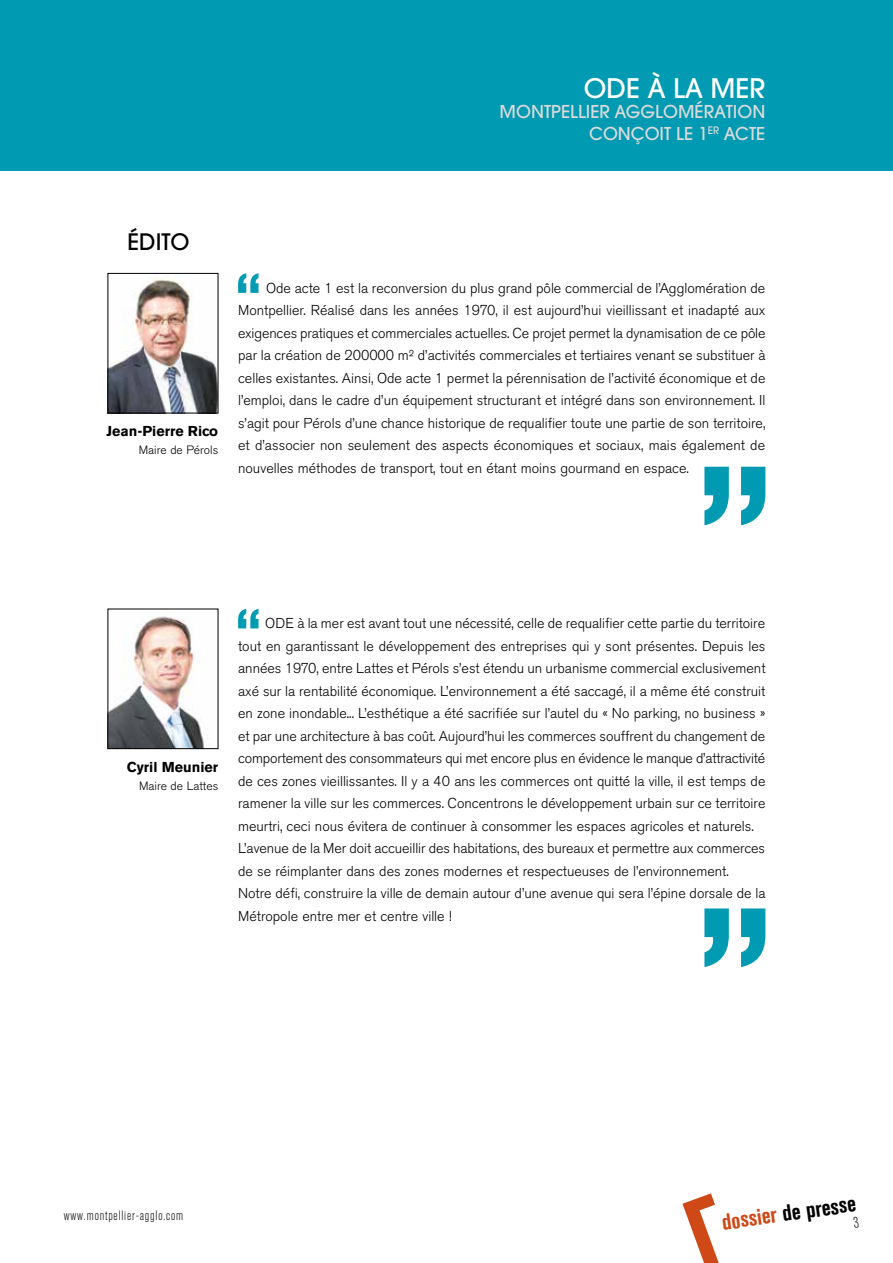
<style>
.page{position:relative;width:893px;height:1263px;background:#fff}
.page>*{position:absolute;margin:0;border:0;box-sizing:border-box;transform-origin:0 0}
.t1{font:500 26.7px "Avant Garde";color:#fff}
.t2{font:700 condensed 22.5px "Akzidenz Grotesk BE";color:#000}
.t3{font:500 22.5px "Avant Garde";color:#000}
.t4{font:500 17.7px/21.6px "Avant Garde";color:#dadada;text-align:right}
.t5{font:300 14.25px/22.5px "Akzidenz Grotesk BE";color:#000;text-align:justify}
.t6{font:700 14.25px "Akzidenz Grotesk BE";color:#000}
.t7{font:300 condensed 13.5px "Akzidenz Grotesk BE";letter-spacing:.06em;color:#000}
.t8{font:300 12px "Akzidenz Grotesk BE";color:#000}
.s1{color:#ce4917}
</style>
<div class="page">
<div style="left:0;top:0;width:893px;height:170px;background:#009ab2"></div>
<svg style="left:682px;top:1193px;width:37px;height:70px"></svg>
<svg style="left:238px;top:273px;width:21px;height:20px"></svg>
<svg style="left:238px;top:609px;width:21px;height:19px"></svg>
<img style="left:110px;top:275px;width:106px;height:136px">
<div style="left:108px;top:273px;width:110px;height:140px;border:1px solid #000"></div>
<img style="left:110px;top:616px;width:98px;height:131px">
<svg style="left:704px;top:467px;width:61px;height:58px"></svg>
<svg style="left:704px;top:908px;width:61px;height:59px"></svg>
<h1 class="t1" style="left:584px;top:72px;width:183px">ODE À LA MER</h1>
<p class="t4" style="left:500px;top:101px;width:267px">MONTPELLIER AGGLOMÉRATION<br>CONÇOIT LE 1<sup>ER</sup> ACTE</p>
<h2 class="t3" style="left:128px;top:227px;width:63px">ÉDITO</h2>
<p class="t6" style="left:107px;top:423px;width:113px">Jean-Pierre Rico</p>
<p class="t8" style="left:139px;top:443px;width:81px">Maire de Pérols</p>
<p class="t5" style="left:238px;top:277px;width:529px;text-indent:28px">Ode acte 1 est la reconversion du plus grand pôle commercial de l’Agglomération de Montpellier. Réalisé dans les années 1970, il est aujourd’hui vieillissant et inadapté aux exigences pratiques et commerciales actuelles. Ce projet permet la dynamisation de ce pôle par la création de 200000 m² d’activités commerciales et tertiaires venant se substituer à celles existantes. Ainsi, Ode acte 1 permet la pérennisation de l’activité économique et de l’emploi, dans le cadre d’un équipement structurant et intégré dans son environnement. Il s’agit pour Pérols d’une chance historique de requalifier toute une partie de son territoire, et d’associer non seulement des aspects économiques et sociaux, mais également de nouvelles méthodes de transport, tout en étant moins gourmand en espace.</p>
<p class="t6" style="left:127px;top:758px;width:93px">Cyril Meunier</p>
<p class="t8" style="left:139px;top:779px;width:81px">Maire de Lattes</p>
<p class="t5" style="left:238px;top:612px;width:529px;text-align:left;text-indent:27px">ODE à la mer est avant tout une nécessité, celle de requalifier cette partie du territoire tout en garantissant le développement des entreprises qui y sont présentes. Depuis les années 1970, entre Lattes et Pérols s’est étendu un urbanisme commercial exclusivement axé sur la rentabilité économique. L’environnement a été saccagé, il a même été construit en zone inondable... L’esthétique a été sacrifiée sur l’autel du « No parking, no business » et par une architecture à bas coût. Aujourd’hui les commerces souffrent du changement de comportement des consommateurs qui met encore plus en évidence le manque d’attractivité de ces zones vieillissantes. Il y a 40 ans les commerces ont quitté la ville, il est temps de ramener la ville sur les commerces. Concentrons le développement urbain sur ce territoire meurtri, ceci nous évitera de continuer à consommer les espaces agricoles et naturels.<br>L’avenue de la Mer doit accueillir des habitations, des bureaux et permettre aux commerces de se réimplanter dans des zones modernes et respectueuses de l’environnement.<br>Notre défi, construire la ville de demain autour d’une avenue qui sera l’épine dorsale de la Métropole entre mer et centre ville !</p>
<p class="t7" style="left:64px;top:1208px;width:121px">www.montpellier-agglo.com</p>
<h2 class="t2" style="left:720px;top:1209px;width:137px;rotate:-8deg"><span class="s1">dossier</span> de presse</h2>
</div>
